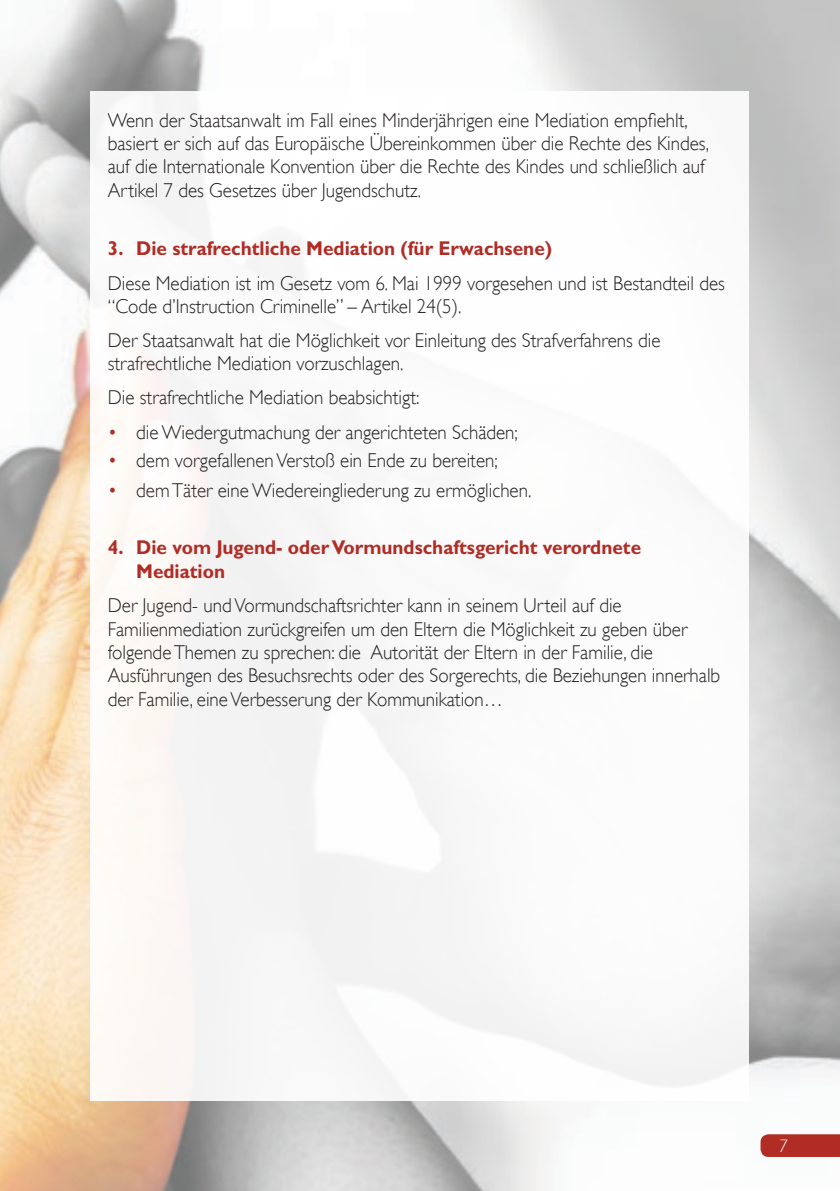
<style>
.page{position:relative;width:840px;height:1191px;background:#fff}
.page>*{position:absolute;margin:0;border:0;box-sizing:border-box;transform-origin:0 0}
.t1{font:300 20px/23.2px "Gill Sans";color:#231f20;scale:.95 1}
.t2{font:700 20px/24px "Gill Sans";color:#b02c25;scale:.95 1}
.t3{font:italic 300 18px "Gill Sans";color:#fff}
.s1{color:#b02c25}
</style>
<div class="page">
<img style="left:0;top:0;width:839px;height:1191px">
<div style="left:91px;top:91px;width:657px;height:1009px;background:#fff"></div>
<svg style="left:760px;top:1134px;width:79px;height:23px"></svg>
<p class="t1" style="left:108px;top:109px;width:634px">Wenn der Staatsanwalt im Fall eines Minderjährigen eine Mediation empfiehlt, basiert er sich auf das Europäische Übereinkommen über die Rechte des Kindes, auf die Internationale Konvention über die Rechte des Kindes und schließlich auf Artikel 7 des Gesetzes über Jugendschutz.</p>
<p class="t2" style="left:108px;top:236px;width:469px">3. Die strafrechtliche Mediation (für Erwachsene)</p>
<p class="t1" style="left:108px;top:271px;width:650px">Diese Mediation ist im Gesetz vom 6. Mai 1999 vorgesehen und ist Bestandteil des “Code d’Instruction Criminelle” – Artikel 24(5).</p>
<p class="t1" style="left:108px;top:329px;width:583px">Der Staatsanwalt hat die Möglichkeit vor Einleitung des Strafverfahrens die strafrechtliche Mediation vorzuschlagen.</p>
<p class="t1" style="left:108px;top:386px;width:329px">Die strafrechtliche Mediation beabsichtigt:</p>
<p class="t1" style="left:108px;top:420px;width:433px"><span class="s1">•</span> die Wiedergutmachung der angerichteten Schäden;</p>
<p class="t1" style="left:108px;top:449px;width:412px"><span class="s1">•</span> dem vorgefallenen Verstoß ein Ende zu bereiten;</p>
<p class="t1" style="left:108px;top:479px;width:447px"><span class="s1">•</span> dem Täter eine Wiedereingliederung zu ermöglichen.</p>
<p class="t2" style="left:136px;top:535px;width:532px;text-indent:-28px">4. Die vom Jugend- oder Vormundschaftsgericht verordnete<br>Mediation</p>
<p class="t1" style="left:108px;top:594px;width:646px">Der Jugend- und Vormundschaftsrichter kann in seinem Urteil auf die Familienmediation zurückgreifen um den Eltern die Möglichkeit zu geben über folgende Themen zu sprechen: die Autorität der Eltern in der Familie, die Ausführungen des Besuchsrechts oder des Sorgerechts, die Beziehungen innerhalb der Familie, eine Verbesserung der Kommunikation…</p>
<p class="t3" style="left:778px;top:1135px;width:11px">7</p>
</div>
